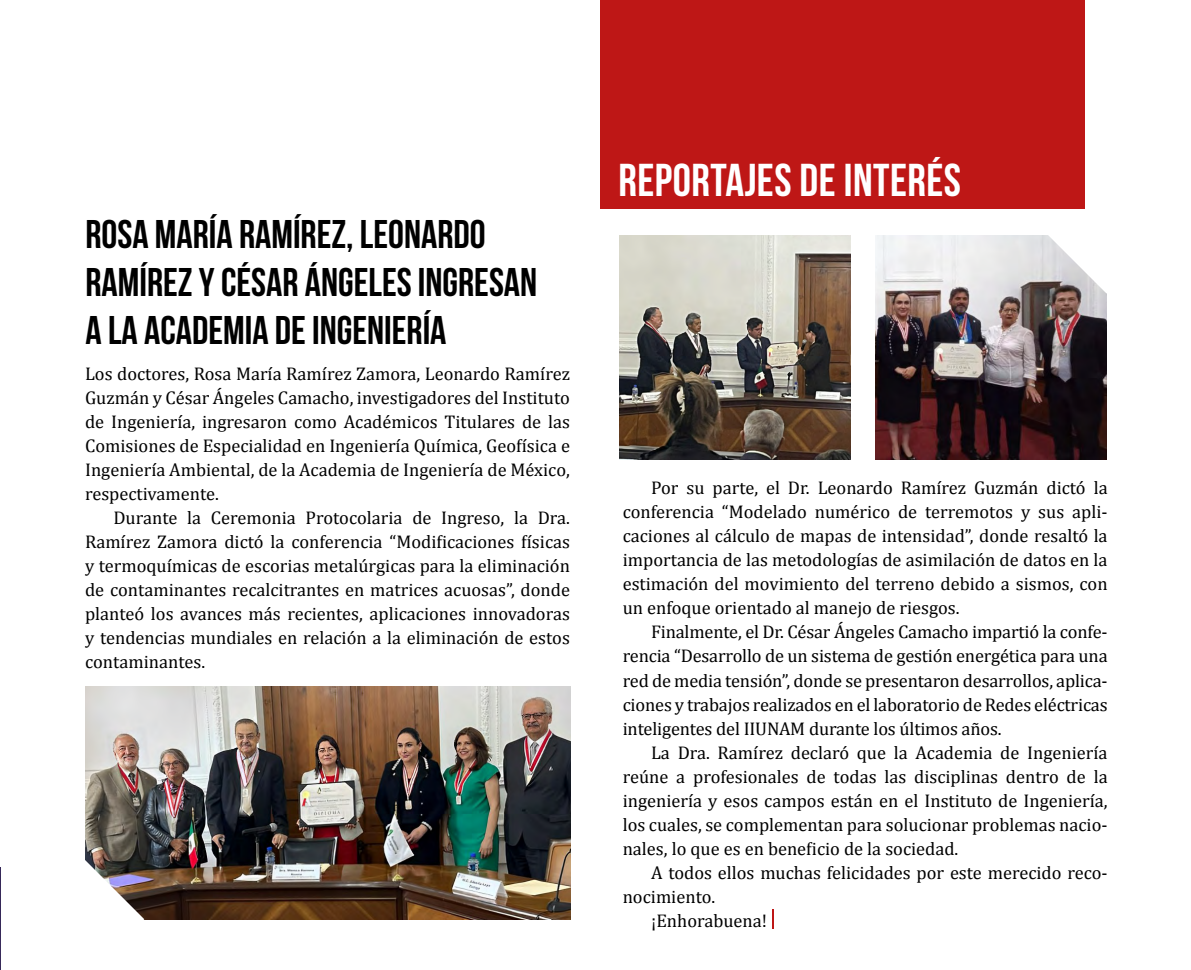
<style>
.page{position:relative;width:1191px;height:970px;background:#fff}
.page>*{position:absolute;margin:0;border:0;box-sizing:border-box;transform-origin:0 0}
.t1{font:700 46px "Bebas Neue";letter-spacing:.01em;color:#fff}
.t2{font:700 40px/48px "Bebas Neue";color:#000}
.t3{font:18.4px/24px "Cambria";color:#000;text-align:justify}
</style>
<div class="page">
<div style="left:600px;top:0;width:484px;height:208px;background:#be1716"></div>
<img style="left:0;top:867px;width:1px;height:102px">
<img style="left:85px;top:686px;width:485px;height:233px">
<svg style="left:772px;top:909px;width:2px;height:19px"></svg>
<img style="left:620px;top:235px;width:230px;height:224px">
<img style="left:875px;top:235px;width:231px;height:224px">
<svg style="left:85px;top:859px;width:59px;height:61px"></svg>
<svg style="left:1047px;top:202px;width:59px;height:91px"></svg>
<h2 class="t2" style="left:86px;top:210px;width:453px">ROSA MARÍA RAMÍREZ, LEONARDO<br>RAMÍREZ Y CÉSAR ÁNGELES INGRESAN<br>A LA ACADEMIA DE INGENIERÍA</h2>
<p class="t3" style="left:85px;top:362px;width:486px">Los doctores, Rosa María Ramírez Zamora, Leonardo Ramírez Guzmán y César Ángeles Camacho, investigadores del Instituto de Ingeniería, ingresaron como Académicos Titulares de las Comisiones de Especialidad en Ingeniería Química, Geofísica e Ingeniería Ambiental, de la Academia de Ingeniería de México, respectivamente.</p>
<p class="t3" style="left:85px;top:506px;width:486px;text-indent:28px">Durante la Ceremonia Protocolaria de Ingreso, la Dra.<br>Ramírez Zamora dictó la conferencia “Modificaciones físicas y termoquímicas de escorias metalúrgicas para la eliminación de contaminantes recalcitrantes en matrices acuosas”, donde planteó los avances más recientes, aplicaciones innovadoras y tendencias mundiales en relación a la eliminación de estos contaminantes.</p>
<h1 class="t1" style="left:618px;top:155px;width:344px">REPORTAJES DE INTERÉS</h1>
<p class="t3" style="left:622px;top:476px;width:486px;text-indent:28px">Por su parte, el Dr. Leonardo Ramírez Guzmán dictó la conferencia “Modelado numérico de terremotos y sus apli&shy;caciones al cálculo de mapas de intensidad”, donde resaltó la importancia de las metodologías de asimilación de datos en la estimación del movimiento del terreno debido a sismos, con un enfoque orientado al manejo de riesgos.</p>
<p class="t3" style="left:622px;top:620px;width:486px;text-indent:28px">Finalmente, el Dr. César Ángeles Camacho impartió la confe&shy;rencia “Desarrollo de un sistema de gestión energética para una red de media tensión”, donde se presentaron desarrollos, aplica&shy;ciones y trabajos realizados en el laboratorio de Redes eléctricas inteligentes del IIUNAM durante los últimos años.</p>
<p class="t3" style="left:622px;top:740px;width:486px;text-indent:28px">La Dra. Ramírez declaró que la Academia de Ingeniería reúne a profesionales de todas las disciplinas dentro de la ingeniería y esos campos están en el Instituto de Ingeniería, los cuales, se complementan para solucionar problemas nacio&shy;nales, lo que es en beneficio de la sociedad.</p>
<p class="t3" style="left:651px;top:860px;width:458px">A todos ellos muchas felicidades por este merecido reco-</p>
<p class="t3" style="left:622px;top:884px;width:94px">nocimiento.</p>
<p class="t3" style="left:651px;top:908px;width:118px">¡Enhorabuena!</p>
</div>
